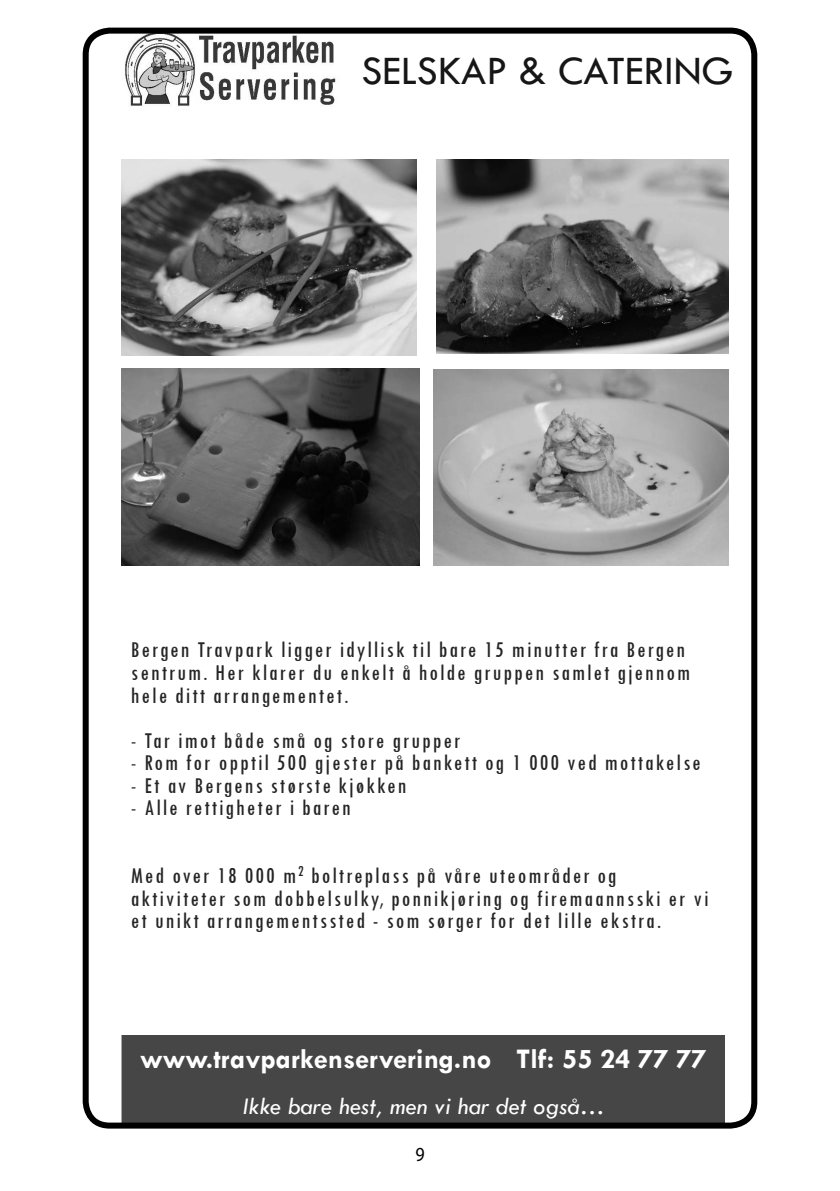
<style>
.page{position:relative;width:840px;height:1191px;background:#fff}
.page>*{position:absolute;margin:0;border:0;box-sizing:border-box;transform-origin:0 0}
.t1{font:41.8px "Tw Cen";color:#161616}
.t2{font:700 28.6px "Tw Cen";color:#fff}
.t3{font:italic 24.8px "Tw Cen";color:#fff}
.t4{font:condensed 23.6px/22.6px "Tw Cen";letter-spacing:.09em;color:#252525}
.t5{font:20px "Myriad Pro";color:#000;scale:.9 1}
.s1{color:#464646}
</style>
<div class="page">
<div style="left:121px;top:1035px;width:604px;height:90px;background:#464646"></div>
<img style="left:125px;top:35px;width:211px;height:71px">
<img style="left:436px;top:159px;width:291px;height:194px">
<img style="left:122px;top:159px;width:294px;height:196px">
<img style="left:433px;top:369px;width:294px;height:196px">
<img style="left:121px;top:368px;width:298px;height:197px">
<div style="left:83px;top:28px;width:673px;height:1100px;border:6px solid #000;border-radius:24px"></div>
<p class="t1" style="left:361px;top:46px;width:374px">SELSKAP &amp; CATERING</p>
<p class="t4" style="left:131px;top:638px;width:560px">Bergen Travpark ligger idyllisk til bare 15 minutter fra Bergen sentrum. Her klarer du enkelt å holde gruppen samlet gjennom hele ditt arrangementet.</p>
<p class="t4" style="left:131px;top:728px;width:331px"><span class="s1">-</span> Tar imot både små og store grupper</p>
<p class="t4" style="left:131px;top:751px;width:571px"><span class="s1">-</span> Rom for opptil 500 gjester på bankett og 1 000 ved mottakelse</p>
<p class="t4" style="left:131px;top:773px;width:277px"><span class="s1">-</span> Et av Bergens største kjøkken</p>
<p class="t4" style="left:131px;top:796px;width:221px"><span class="s1">-</span> Alle rettigheter i baren</p>
<p class="t4" style="left:131px;top:864px;width:578px">Med over 18 000 m<sup>2</sup> boltreplass på våre uteområder og aktiviteter som dobbelsulky, ponnikjøring og firemaannsski er vi et unikt arrangementssted - som sørger for det lille ekstra.</p>
<p class="t2" style="left:140px;top:1041px;width:568px">www.travparkenservering.no Tlf: 55 24 77 77</p>
<p class="t3" style="left:242px;top:1091px;width:364px">Ikke bare hest, men vi har det også…</p>
<p class="t5" style="left:415px;top:1141px;width:12px">9</p>
</div>
